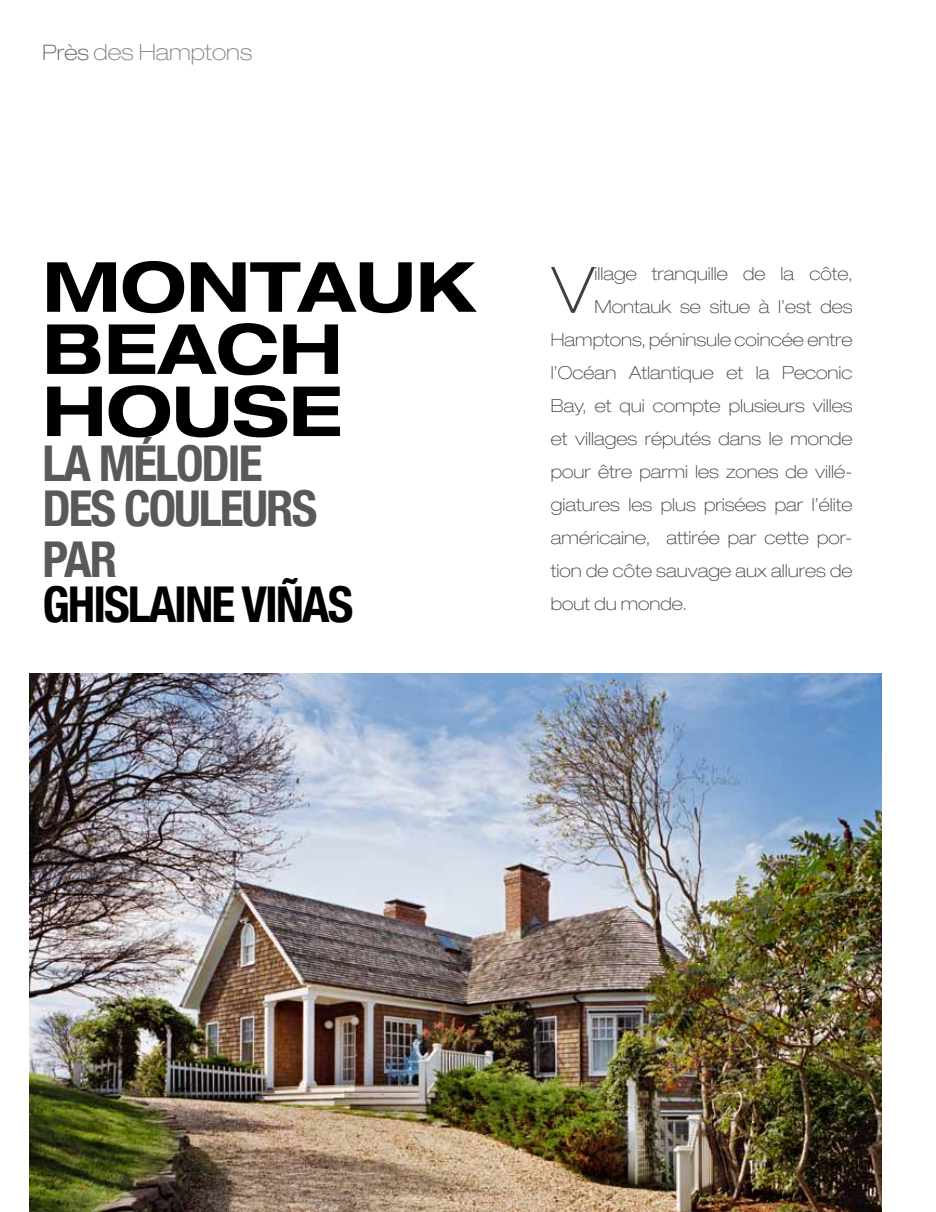
<style>
.page{position:relative;width:936px;height:1212px;background:#fff}
.page>*{position:absolute;margin:0;border:0;box-sizing:border-box;transform-origin:0 0}
.t1{font:700 expanded 69.3px/62.1px "Helvetica Neue";color:#000}
.t2{font:100 expanded 64.2px "Helvetica Neue";color:#414042}
.t3{font:700 condensed 49.35px/45.2px "Helvetica Neue";letter-spacing:-.04em;color:#58595b}
.t4{font:700 condensed 49.35px "Helvetica Neue";letter-spacing:-.04em;color:#000}
.t5{font:100 expanded 22.5px "Helvetica Neue";color:#808285}
.t6{font:100 expanded 18px "Helvetica Neue";color:#414042}
.s1{font-size:21.3px;color:#58595b}
</style>
<div class="page">
<img style="left:30px;top:673px;width:851px;height:539px">
<p class="t5" style="left:43px;top:39px;width:211px"><span class="s1">Près</span> des Hamptons</p>
<h1 class="t1" style="left:42px;top:254px;width:435px">MONTAUK<br>BEACH<br>HOUSE</h1>
<h3 class="t3" style="left:42px;top:438px;width:276px">LA MÉLODIE<br>DES COULEURS</h3>
<h3 class="t3" style="left:42px;top:533px;width:76px">PAR</h3>
<h3 class="t4" style="left:42px;top:564px;width:312px">GHISLAINE VIÑAS</h3>
<h2 class="t2" style="left:551px;top:252px;width:44px">V</h2>
<p class="t6" style="left:594px;top:263px;width:259px">illage tranquille de la côte,</p>
<p class="t6" style="left:594px;top:296px;width:259px">Montauk se situe à l’est des</p>
<p class="t6" style="left:551px;top:329px;width:303px">Hamptons, péninsule coincée entre</p>
<p class="t6" style="left:551px;top:362px;width:303px">l’Océan Atlantique et la Peconic</p>
<p class="t6" style="left:551px;top:395px;width:303px">Bay, et qui compte plusieurs villes</p>
<p class="t6" style="left:551px;top:428px;width:303px">et villages réputés dans le monde</p>
<p class="t6" style="left:551px;top:461px;width:303px">pour être parmi les zones de villé-</p>
<p class="t6" style="left:551px;top:494px;width:303px">giatures les plus prisées par l’élite</p>
<p class="t6" style="left:551px;top:527px;width:303px">américaine, attirée par cette por-</p>
<p class="t6" style="left:551px;top:560px;width:303px">tion de côte sauvage aux allures de</p>
<p class="t6" style="left:551px;top:593px;width:137px">bout du monde.</p>
</div>
